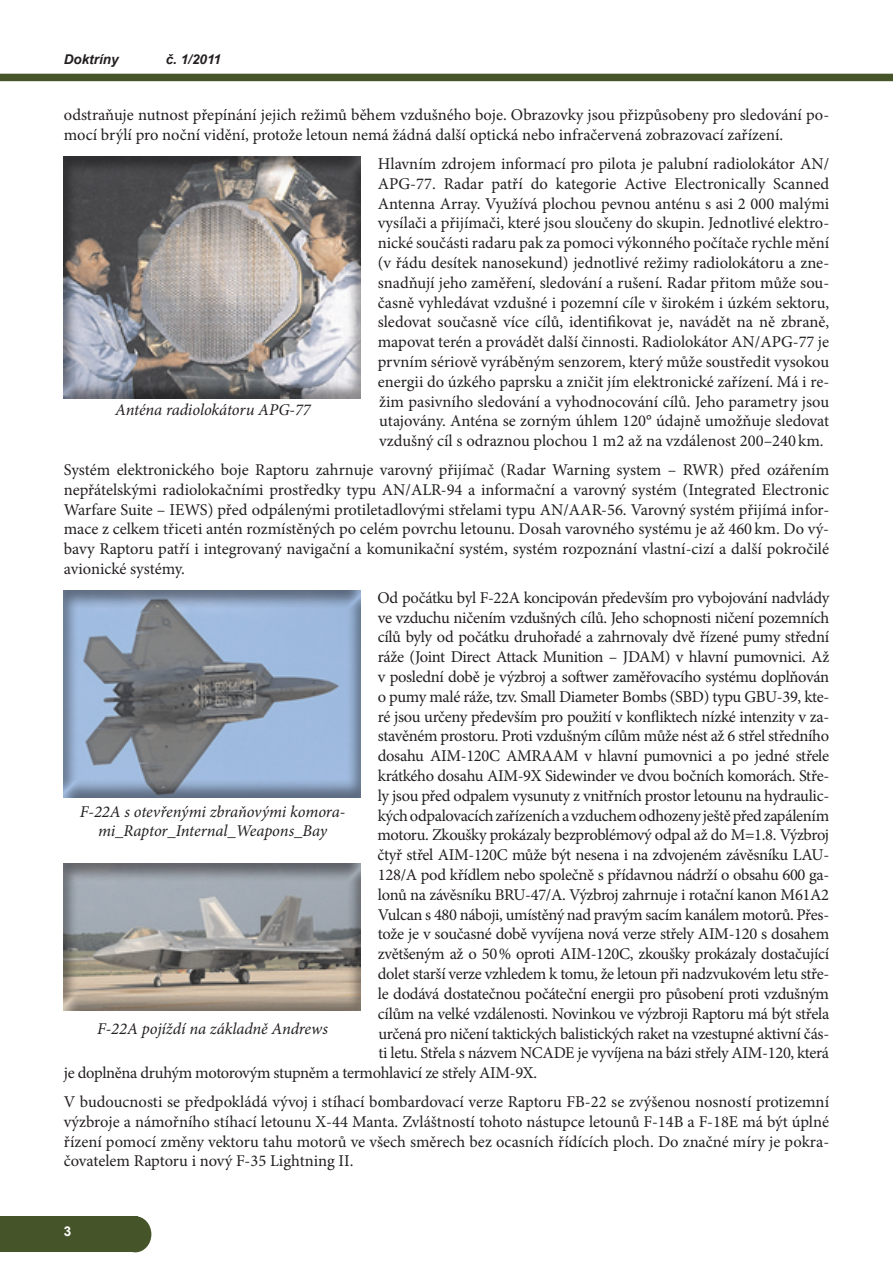
<style>
.page{position:relative;width:893px;height:1263px;background:#fff}
.page>*{position:absolute;margin:0;border:0;box-sizing:border-box;transform-origin:0 0}
.t1{font:16.5px/19.8px "Minion Pro";letter-spacing:-.02em;color:#231f20;text-align:justify}
.t2{font:16.5px/19.8px "Minion Pro";color:#231f20}
.t3{font:italic 16.5px/19.8px "Minion Pro";letter-spacing:-.01em;color:#231f20;text-align:center}
.t4{font:italic 700 13.5px "Arial";color:#231f20}
.t5{font:700 13.5px "Arial";color:#fff}
</style>
<div class="page">
<div style="left:119px;top:1216px;width:32px;height:36px;background:#455429;border-radius:50%"></div>
<div style="left:0;top:1216px;width:137px;height:36px;background:#455429"></div>
<div style="left:0;top:74px;width:893px;height:7px;background:#455429"></div>
<div style="left:62px;top:156px;width:300px;height:243px;background:#231f20;opacity:.5"></div>
<div style="left:62px;top:589px;width:300px;height:210px;background:#231f20;opacity:.5"></div>
<div style="left:62px;top:862px;width:300px;height:150px;background:#231f20;opacity:.5"></div>
<p class="t4" style="left:64px;top:50px;width:56px">Doktríny</p>
<p class="t4" style="left:166px;top:50px;width:57px">č. 1/2011</p>
<p class="t2" style="left:64px;top:105px;width:767px">odstraňuje nutnost přepínání jejich režimů během vzdušného boje. Obrazovky jsou přizpůsobeny pro sledování po&shy;mocí brýlí pro noční vidění, protože letoun nemá žádná další optická nebo infračervená zobrazovací zařízení.</p>
<p class="t1" style="left:378px;top:154px;width:453px">Hlavním zdrojem informací pro pilota je palubní radiolokátor AN/ APG-77. Radar patří do kategorie Active Electronically Scanned Antenna Array. Využívá plochou pevnou anténu s asi 2 000 malými vysílači a přijímači, které jsou sloučeny do skupin. Jednotlivé elektro&shy;nické součásti radaru pak za pomoci výkonného počítače rychle mění (v řádu desítek nanosekund) jednotlivé režimy radiolokátoru a zne&shy;snadňují jeho zaměření, sledování a rušení. Radar přitom může sou&shy;časně vyhledávat vzdušné i pozemní cíle v širokém i úzkém sektoru, sledovat současně více cílů, identifikovat je, navádět na ně zbraně, mapovat terén a provádět další činnosti. Radiolokátor AN/APG-77 je prvním sériově vyráběným senzorem, který může soustředit vysokou energii do úzkého paprsku a zničit jím elektronické zařízení. Má i re&shy;žim pasivního sledování a vyhodnocování cílů. Jeho parametry jsou utajovány. Anténa se zorným úhlem 120° údajně umožňuje sledovat vzdušný cíl s odraznou plochou 1 m2 až na vzdálenost 200–240 km.</p>
<p class="t1" style="left:64px;top:460px;width:767px">Systém elektronického boje Raptoru zahrnuje varovný přijímač (Radar Warning system – RWR) před ozářením nepřátelskými radiolokačními prostředky typu AN/ALR-94 a informační a varovný systém (Integrated Electronic Warfare Suite – IEWS) před odpálenými protiletadlovými střelami typu AN/AAR-56. Varovný systém přijímá infor&shy;mace z celkem třiceti antén rozmístěných po celém povrchu letounu. Dosah varovného systému je až 460 km. Do vý&shy;bavy Raptoru patří i integrovaný navigační a komunikační systém, systém rozpoznání vlastní-cizí a další pokročilé avionické systémy.</p>
<p class="t1" style="left:377px;top:588px;width:453px">Od počátku byl F-22A koncipován především pro vybojování nadvlády</p>
<p class="t1" style="left:378px;top:607px;width:453px">ve vzduchu ničením vzdušných cílů. Jeho schopnosti ničení pozemních</p>
<p class="t1" style="left:378px;top:627px;width:453px">cílů byly od počátku druhořadé a zahrnovaly dvě řízené pumy střední</p>
<p class="t1" style="left:378px;top:647px;width:453px">ráže (Joint Direct Attack Munition – JDAM) v hlavní pumovnici. Až</p>
<p class="t1" style="left:378px;top:667px;width:453px">v poslední době je výzbroj a softwer zaměřovacího systému doplňován</p>
<p class="t1" style="left:378px;top:687px;width:453px">o pumy malé ráže, tzv. Small Diameter Bombs (SBD) typu GBU-39, kte-</p>
<p class="t1" style="left:378px;top:706px;width:453px">ré jsou určeny především pro použití v konfliktech nízké intenzity v za-</p>
<p class="t1" style="left:378px;top:726px;width:453px">stavěném prostoru. Proti vzdušným cílům může nést až 6 střel středního</p>
<p class="t1" style="left:378px;top:746px;width:453px">dosahu AIM-120C AMRAAM v hlavní pumovnici a po jedné střele</p>
<p class="t1" style="left:378px;top:766px;width:453px">krátkého dosahu AIM-9X Sidewinder ve dvou bočních komorách. Stře-</p>
<p class="t1" style="left:378px;top:786px;width:453px">ly jsou před odpalem vysunuty z vnitřních prostor letounu na hydraulic-</p>
<p class="t1" style="left:378px;top:805px;width:453px">kých odpalovacích zařízeních a vzduchem odhozeny ještě před zapálením</p>
<p class="t1" style="left:377px;top:825px;width:453px">motoru. Zkoušky prokázaly bezproblémový odpal až do M=1.8. Výzbroj</p>
<p class="t1" style="left:377px;top:845px;width:453px">čtyř střel AIM-120C může být nesena i na zdvojeném závěsníku LAU-</p>
<p class="t1" style="left:378px;top:865px;width:453px">128/A pod křídlem nebo společně s přídavnou nádrží o obsahu 600 ga-</p>
<p class="t1" style="left:378px;top:885px;width:453px">lonů na závěsníku BRU-47/A. Výzbroj zahrnuje i rotační kanon M61A2</p>
<p class="t1" style="left:378px;top:904px;width:453px">Vulcan s 480 náboji, umístěný nad pravým sacím kanálem motorů. Přes-</p>
<p class="t1" style="left:378px;top:924px;width:453px">tože je v současné době vyvíjena nová verze střely AIM-120 s dosahem</p>
<p class="t1" style="left:378px;top:944px;width:453px">zvětšeným až o 50% oproti AIM-120C, zkoušky prokázaly dostačující</p>
<p class="t1" style="left:378px;top:964px;width:453px">dolet starší verze vzhledem k tomu, že letoun při nadzvukovém letu stře-</p>
<p class="t1" style="left:378px;top:984px;width:453px">le dodává dostatečnou počáteční energii pro působení proti vzdušným</p>
<p class="t1" style="left:378px;top:1003px;width:453px">cílům na velké vzdálenosti. Novinkou ve výzbroji Raptoru má být střela</p>
<p class="t1" style="left:378px;top:1023px;width:452px">určená pro ničení taktických balistických raket na vzestupné aktivní čás-</p>
<p class="t1" style="left:378px;top:1043px;width:452px">ti letu. Střela s názvem NCADE je vyvíjena na bázi střely AIM-120, která</p>
<p class="t1" style="left:64px;top:1063px;width:475px">je doplněna druhým motorovým stupněm a termohlavicí ze střely AIM-9X.</p>
<p class="t1" style="left:64px;top:1092px;width:767px">V budoucnosti se předpokládá vývoj i stíhací bombardovací verze Raptoru FB-22 se zvýšenou nosností protizemní výzbroje a námořního stíhací letounu X-44 Manta. Zvláštností tohoto nástupce letounů F-14B a F-18E má být úplné řízení pomocí změny vektoru tahu motorů ve všech směrech bez ocasních řídících ploch. Do značné míry je pokra&shy;čovatelem Raptoru i nový F-35 Lightning II.</p>
<p class="t3" style="left:115px;top:400px;width:197px">Anténa radiolokátoru APG-77</p>
<p class="t3" style="left:80px;top:801px;width:267px">F-22A s otevřenými zbraňovými komora&shy;mi_Raptor_Internal_Weapons_Bay</p>
<p class="t3" style="left:97px;top:1018px;width:232px">F-22A pojíždí na základně Andrews</p>
<p class="t5" style="left:64px;top:1222px;width:9px">3</p>
</div>
